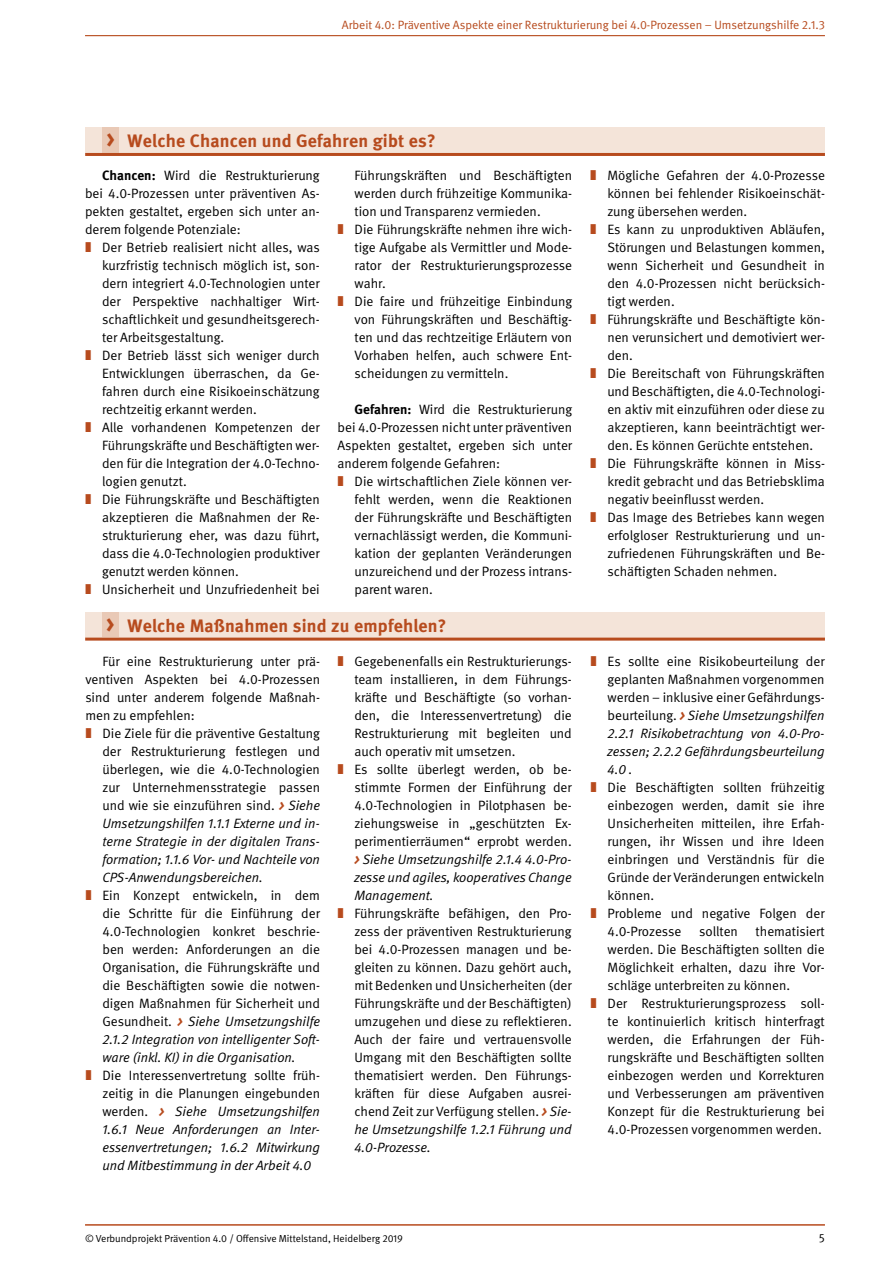
<style>
.page{position:relative;width:893px;height:1263px;background:#fff}
.page>*{position:absolute;margin:0;border:0;box-sizing:border-box;transform-origin:0 0}
.t1{font:700 18px "DGUV Meta";letter-spacing:.01em;color:#b74b1e}
.P_Fließtext__Einzug{font:13.5px/18px "DGUV Meta";color:#000;text-align:justify}
.t2{font:italic 13.5px/18px "DGUV Meta";color:#000;text-align:justify}
.t3{font:12px "DGUV Meta";color:#b74b1e}
.t4{font:12px "DGUV Meta";color:#000}
.t5{font:10.2px "DGUV Meta";color:#000}
.s1{font-size:28.5px}
.s2{font-weight:700}
.s3{font-weight:700;font-style:italic;color:#b74b1e}
.s4{font-style:italic}
.s5{font-style:normal}
.s6{font-weight:700;color:#b74b1e}
</style>
<div class="page">
<hr style="left:85px;top:35px;width:740px;height:1px;background:#b74b1e">
<hr style="left:85px;top:1224px;width:740px;height:2px;background:#b74b1e">
<div style="left:85px;top:127px;width:740px;height:26px;background:#f4e4d9"></div>
<hr style="left:85px;top:153px;width:740px;height:3px;background:#b74b1e">
<div style="left:102px;top:127px;width:16px;height:26px;background:#e9c9b6"></div>
<div style="left:85px;top:612px;width:740px;height:26px;background:#f4e4d9"></div>
<hr style="left:85px;top:638px;width:740px;height:3px;background:#b74b1e">
<div style="left:102px;top:612px;width:16px;height:26px;background:#e9c9b6"></div>
<p class="t3" style="left:342px;top:18px;width:485px">Arbeit 4.0: Präventive Aspekte einer Restrukturierung bei 4.0-Prozessen – Umsetzungshilfe 2.1.3</p>
<p class="t1" style="left:106px;top:130px;width:331px"><span class="s1">›</span> Welche Chancen und Gefahren gibt es?</p>
<p class="P_Fließtext__Einzug" style="left:85px;top:167px;width:236px;text-indent:17px"><span class="s2">Chancen:</span> Wird die Restrukturierung bei 4.0-Prozessen unter präventiven As&shy;pekten gestaltet, ergeben sich unter an&shy;derem folgende Potenziale:</p>
<p class="P_Fließtext__Einzug" style="left:102px;top:239px;width:219px">Der Betrieb realisiert nicht alles, was kurzfristig technisch möglich ist, son&shy;dern integriert 4.0-Technologien unter der Perspektive nachhaltiger Wirt&shy;schaftlichkeit und gesundheitsgerech&shy;ter Arbeitsgestaltung.</p>
<p class="P_Fließtext__Einzug" style="left:102px;top:347px;width:219px">Der Betrieb lässt sich weniger durch Entwicklungen überraschen, da Ge&shy;fahren durch eine Risikoeinschätzung rechtzeitig erkannt werden.</p>
<p class="P_Fließtext__Einzug" style="left:102px;top:419px;width:219px">Alle vorhandenen Kompetenzen der Führungskräfte und Beschäftigten wer&shy;den für die Integration der 4.0-Techno&shy;logien genutzt.</p>
<p class="P_Fließtext__Einzug" style="left:102px;top:491px;width:219px">Die Führungskräfte und Beschäftigten akzeptieren die Maßnahmen der Re&shy;strukturierung eher, was dazu führt, dass die 4.0-Technologien produktiver genutzt werden können.</p>
<p class="P_Fließtext__Einzug" style="left:102px;top:581px;width:219px">Unsicherheit und Unzufriedenheit bei</p>
<p class="P_Fließtext__Einzug" style="left:355px;top:167px;width:219px">Führungskräften und Beschäftigten werden durch frühzeitige Kommunika&shy;tion und Transparenz vermieden.</p>
<p class="P_Fließtext__Einzug" style="left:355px;top:221px;width:219px">Die Führungskräfte nehmen ihre wich&shy;tige Aufgabe als Vermittler und Mode&shy;rator der Restrukturierungsprozesse wahr.</p>
<p class="P_Fließtext__Einzug" style="left:355px;top:293px;width:219px">Die faire und frühzeitige Einbindung von Führungskräften und Beschäftig&shy;ten und das rechtzeitige Erläutern von Vorhaben helfen, auch schwere Ent&shy;scheidungen zu vermitteln.</p>
<p class="P_Fließtext__Einzug" style="left:338px;top:401px;width:236px;text-indent:17px"><span class="s2">Gefahren:</span> Wird die Restrukturierung bei 4.0-Prozessen nicht unter präventiven Aspekten gestaltet, ergeben sich unter anderem folgende Gefahren:</p>
<p class="P_Fließtext__Einzug" style="left:355px;top:473px;width:219px">Die wirtschaftlichen Ziele können ver&shy;fehlt werden, wenn die Reaktionen der Führungskräfte und Beschäftigten vernachlässigt werden, die Kommuni&shy;kation der geplanten Veränderungen unzureichend und der Prozess intrans&shy;parent waren.</p>
<p class="t1" style="left:106px;top:615px;width:342px"><span class="s1">›</span> Welche Maßnahmen sind zu empfehlen?</p>
<p class="P_Fließtext__Einzug" style="left:85px;top:653px;width:236px;text-indent:17px">Für eine Restrukturierung unter prä&shy;ventiven Aspekten bei 4.0-Prozessen sind unter anderem folgende Maßnah&shy;men zu empfehlen:</p>
<p class="P_Fließtext__Einzug" style="left:102px;top:725px;width:219px">Die Ziele für die präventive Gestaltung der Restrukturierung festlegen und überlegen, wie die 4.0-Technologien zur Unternehmensstrategie passen und wie sie einzuführen sind. <span class="s3">&gt;</span> <span class="s4">Siehe Umsetzungshilfen 1.1.1 Externe und in&shy;terne Strategie in der digitalen Trans&shy;formation; 1.1.6 Vor- und Nachteile von CPS-Anwendungsbereichen.</span></p>
<p class="P_Fließtext__Einzug" style="left:102px;top:887px;width:219px">Ein Konzept entwickeln, in dem die Schritte für die Einführung der 4.0-Technologien konkret beschrie&shy;ben werden: Anforderungen an die Organisation, die Führungskräfte und die Beschäftigten sowie die notwen&shy;digen Maßnahmen für Sicherheit und Gesundheit. <span class="s3">&gt;</span> <span class="s4">Siehe Umsetzungshilfe 2.1.2 Integration von intelligenter Soft&shy;ware (inkl. KI) in die Organisation.</span></p>
<p class="t2" style="left:102px;top:1067px;width:219px"><span class="s5">Die Interessenvertretung sollte früh&shy;zeitig in die Planungen eingebunden werden.</span> <span class="s6">&gt;</span> Siehe Umsetzungshilfen 1.6.1 Neue Anforderungen an Inter&shy;essenvertretungen; 1.6.2 Mitwirkung und Mitbestimmung in der Arbeit 4.0</p>
<p class="P_Fließtext__Einzug" style="left:354px;top:653px;width:219px">Gegebenenfalls ein Restrukturierungs&shy;team installieren, in dem Führungs&shy;kräfte und Beschäftigte (so vorhan&shy;den, die Interessenvertretung) die Restrukturierung mit begleiten und auch operativ mit umsetzen.</p>
<p class="P_Fließtext__Einzug" style="left:354px;top:761px;width:219px">Es sollte überlegt werden, ob be&shy;stimmte Formen der Einführung der 4.0-Technologien in Pilotphasen be&shy;ziehungsweise in „geschützten Ex&shy;perimentierräumen“ erprobt werden. <span class="s3">&gt;</span> <span class="s4">Siehe Umsetzungshilfe 2.1.4 4.0-Pro&shy;zesse und agiles, kooperatives Change Management.</span></p>
<p class="P_Fließtext__Einzug" style="left:354px;top:905px;width:219px">Führungskräfte befähigen, den Pro&shy;zess der präventiven Restrukturierung bei 4.0-Prozessen managen und be&shy;gleiten zu können. Dazu gehört auch, mit Bedenken und Unsicherheiten (der Führungskräfte und der Beschäftigten) umzugehen und diese zu reflektieren.<br>Auch der faire und vertrauensvolle Umgang mit den Beschäftigten sollte thematisiert werden. Den Führungs&shy;kräften für diese Aufgaben ausrei&shy;chend Zeit zur Verfügung stellen. <span class="s3">&gt;</span> <span class="s4">Sie&shy;he Umsetzungshilfe 1.2.1 Führung und 4.0-Prozesse.</span></p>
<p class="t5" style="left:85px;top:1233px;width:319px">© Verbundprojekt Prävention 4.0 / Offensive Mittelstand, Heidelberg 2019</p>
<p class="P_Fließtext__Einzug" style="left:607px;top:167px;width:219px">Mögliche Gefahren der 4.0-Prozesse können bei fehlender Risikoeinschät&shy;zung übersehen werden.</p>
<p class="P_Fließtext__Einzug" style="left:607px;top:221px;width:219px">Es kann zu unproduktiven Abläufen, Störungen und Belastungen kommen, wenn Sicherheit und Gesundheit in den 4.0-Prozessen nicht berücksich&shy;tigt werden.</p>
<p class="P_Fließtext__Einzug" style="left:607px;top:311px;width:219px">Führungskräfte und Beschäftigte kön&shy;nen verunsichert und demotiviert wer&shy;den.</p>
<p class="P_Fließtext__Einzug" style="left:607px;top:365px;width:219px">Die Bereitschaft von Führungskräften und Beschäftigten, die 4.0-Technologi&shy;en aktiv mit einzuführen oder diese zu akzeptieren, kann beeinträchtigt wer&shy;den. Es können Gerüchte entstehen.</p>
<p class="P_Fließtext__Einzug" style="left:607px;top:455px;width:219px">Die Führungskräfte können in Miss&shy;kredit gebracht und das Betriebsklima negativ beeinflusst werden.</p>
<p class="P_Fließtext__Einzug" style="left:607px;top:509px;width:219px">Das Image des Betriebes kann wegen erfolgloser Restrukturierung und un&shy;zufriedenen Führungskräften und Be&shy;schäftigten Schaden nehmen.</p>
<p class="P_Fließtext__Einzug" style="left:608px;top:653px;width:219px">Es sollte eine Risikobeurteilung der geplanten Maßnahmen vorgenommen werden – inklusive einer Gefährdungs&shy;beurteilung. <span class="s3">&gt;</span> <span class="s4">Siehe Umsetzungshilfen 2.2.1 Risikobetrachtung von 4.0-Pro&shy;zessen; 2.2.2 Gefährdungsbeurteilung 4.0 .</span></p>
<p class="P_Fließtext__Einzug" style="left:608px;top:779px;width:219px">Die Beschäftigten sollten frühzeitig einbezogen werden, damit sie ihre Unsicherheiten mitteilen, ihre Erfah&shy;rungen, ihr Wissen und ihre Ideen einbringen und Verständnis für die Gründe der Veränderungen entwickeln können.</p>
<p class="P_Fließtext__Einzug" style="left:608px;top:905px;width:219px">Probleme und negative Folgen der<br>4.0-Prozesse</p>
<p class="P_Fließtext__Einzug" style="left:608px;top:923px;width:219px;text-indent:148px">thematisiert werden. Die Beschäftigten sollten die Möglichkeit erhalten, dazu ihre Vor&shy;schläge unterbreiten zu können.</p>
<p class="P_Fließtext__Einzug" style="left:608px;top:995px;width:219px">Der Restrukturierungsprozess soll&shy;te kontinuierlich kritisch hinterfragt werden, die Erfahrungen der Füh&shy;rungskräfte und Beschäftigten sollten einbezogen werden und Korrekturen und Verbesserungen am präventiven Konzept für die Restrukturierung bei 4.0-Prozessen vorgenommen werden.</p>
<p class="P_Fließtext__Einzug" style="left:699px;top:923px;width:40px">sollten</p>
<p class="t4" style="left:819px;top:1231px;width:7px">5</p>
</div>
